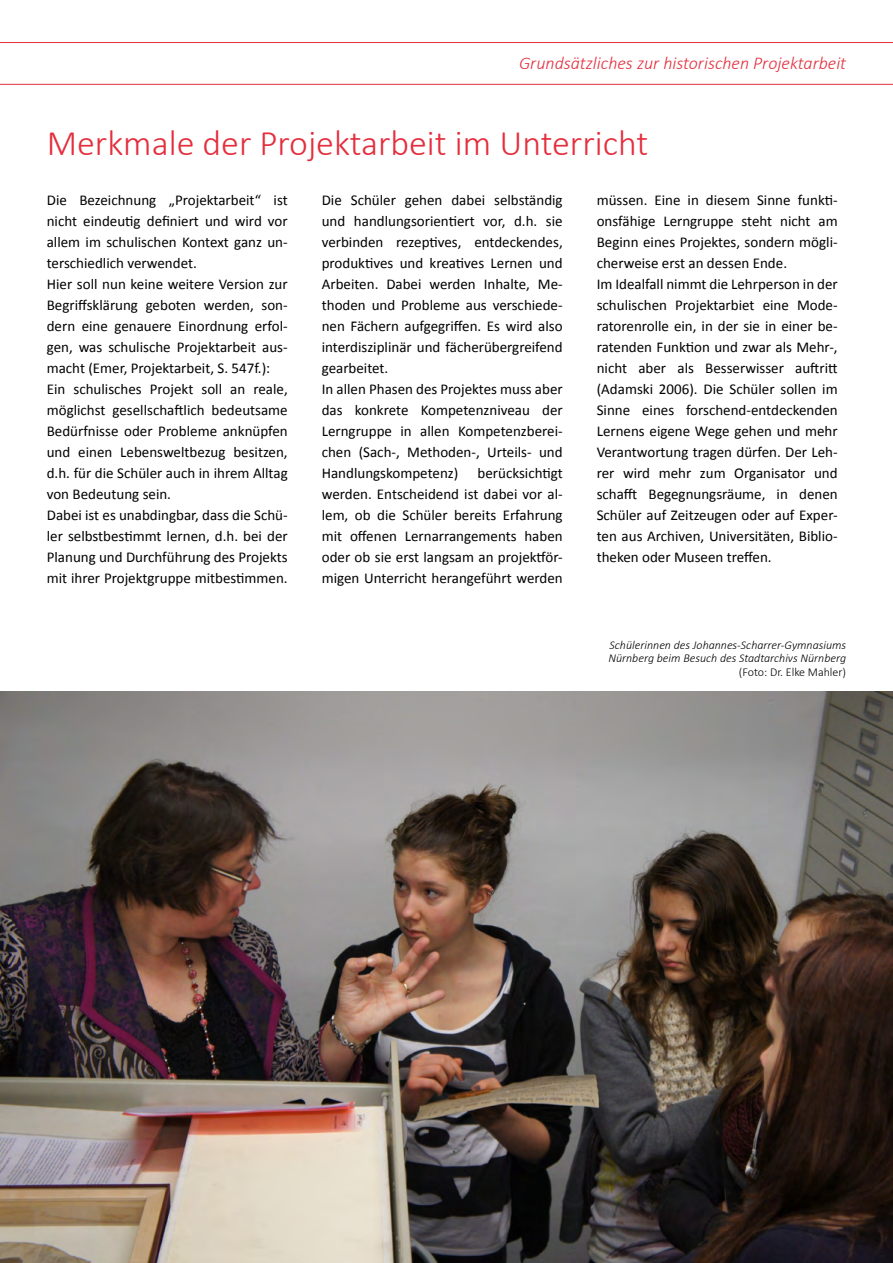
<style>
.page{position:relative;width:893px;height:1263px;background:#fff}
.page>*{position:absolute;margin:0;border:0;box-sizing:border-box;transform-origin:0 0}
.t1{font:300 36px "Calibri";color:#e42e3d}
.t2{font:italic 300 18px "Calibri";color:#e42e3d}
.t3{font:15px/21px "Calibri";color:#000}
.t4{font:italic 300 12px/13.5px "Calibri";color:#000}
.t5{font:300 12px "Calibri";color:#000}
</style>
<div class="page">
<hr style="left:0;top:42px;width:893px;height:1px;background:#e42e3d">
<hr style="left:0;top:84px;width:893px;height:1px;background:#e42e3d">
<img style="left:0;top:691px;width:893px;height:572px">
<p class="t2" style="left:519px;top:52px;width:329px">Grundsätzliches zur historischen Projektarbeit</p>
<h1 class="t1" style="left:47px;top:120px;width:603px">Merkmale der Projektarbeit im Unterricht</h1>
<p class="t3" style="left:47px;top:189px;width:242px">Die Bezeichnung „Projektarbeit“ ist nicht eindeutig definiert und wird vor allem im schulischen Kontext ganz un&shy;terschiedlich verwendet.<br>Hier soll nun keine weitere Version zur Begriffsklärung geboten werden, son&shy;dern eine genauere Einordnung erfol&shy;gen, was schulische Projektarbeit aus&shy;macht (Emer, Projektarbeit, S. 547f.):<br>Ein schulisches Projekt soll an reale, möglichst gesellschaftlich bedeutsame Bedürfnisse oder Probleme anknüpfen und einen Lebensweltbezug besitzen, d.h. für die Schüler auch in ihrem Alltag von Bedeutung sein.<br>Dabei ist es unabdingbar, dass die Schü&shy;ler selbstbestimmt lernen, d.h. bei der Planung und Durchführung des Projekts mit ihrer Projektgruppe mitbestimmen.</p>
<p class="t3" style="left:322px;top:189px;width:242px">Die Schüler gehen dabei selbständig und handlungsorientiert vor, d.h. sie verbinden rezeptives, entdeckendes, produktives und kreatives Lernen und Arbeiten. Dabei werden Inhalte, Me&shy;thoden und Probleme aus verschiede&shy;nen Fächern aufgegriffen. Es wird also interdisziplinär und fächerübergreifend gearbeitet.<br>In allen Phasen des Projektes muss aber das konkrete Kompetenzniveau der Lerngruppe in allen Kompetenzberei&shy;chen (Sach-, Methoden-, Urteils- und Handlungskompetenz)</p>
<p class="t3" style="left:597px;top:189px;width:242px">müssen. Eine in diesem Sinne funkti&shy;onsfähige Lerngruppe steht nicht am Beginn eines Projektes, sondern mögli&shy;cherweise erst an dessen Ende.<br>Im Idealfall nimmt die Lehrperson in der schulischen Projektarbiet eine Mode&shy;ratorenrolle ein, in der sie in einer be&shy;ratenden Funktion und zwar als Mehr-, nicht aber als Besserwisser auftritt (Adamski 2006). Die Schüler sollen im Sinne eines forschend-entdeckenden Lernens eigene Wege gehen und mehr Verantwortung tragen dürfen. Der Leh&shy;rer wird mehr zum Organisator und schafft Begegnungsräume, in denen Schüler auf Zeitzeugen oder auf Exper&shy;ten aus Archiven, Universitäten, Biblio&shy;theken oder Museen treffen.</p>
<p class="t3" style="left:322px;top:462px;width:242px;text-align:justify;text-indent:156px">berücksichtigt werden. Entscheidend ist dabei vor al&shy;lem, ob die Schüler bereits Erfahrung mit offenen Lernarrangements haben oder ob sie erst langsam an projektför&shy;migen Unterricht herangeführt werden</p>
<p class="t4" style="left:608px;top:638px;width:239px">Schülerinnen des Johannes-Scharrer-Gymnasiums<br>Nürnberg beim Besuch des Stadtarchivs Nürnberg</p>
<p class="t5" style="left:739px;top:665px;width:109px">(Foto: Dr. Elke Mahler)</p>
</div>
